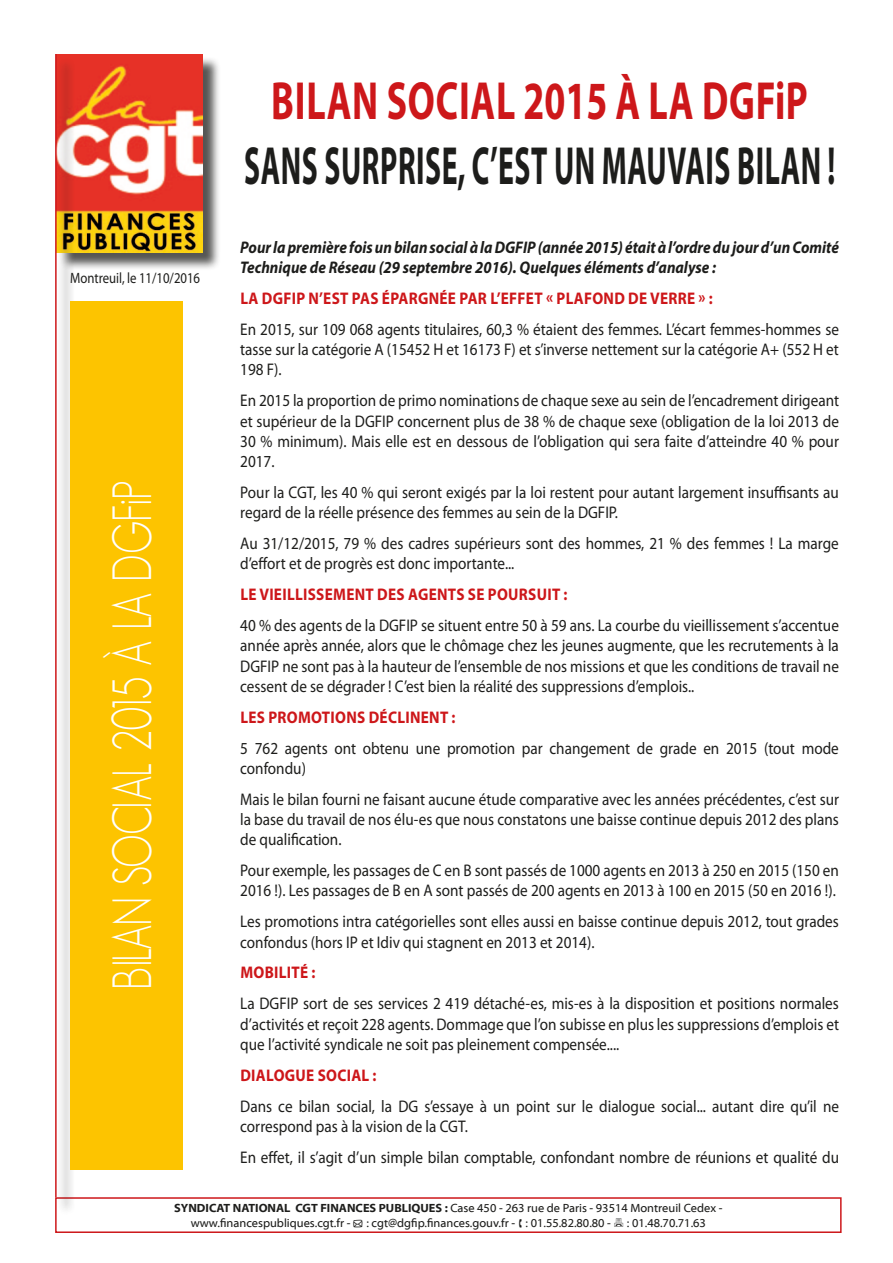
<style>
.page{position:relative;width:893px;height:1263px;background:#fff}
.page>*{position:absolute;margin:0;border:0;box-sizing:border-box;transform-origin:0 0}
.t1{font:700 54px "Myriad Pro";letter-spacing:.02em;color:#1d1d1b;scale:.55 1}
.t2{font:700 54px "Myriad Pro";letter-spacing:.02em;color:#cd171a;scale:.7 1}
.t3{font:300 54px "Geosans";letter-spacing:-.045em;color:#fff;scale:.75 1}
.Normal__Web{font:16.8px/20.2px "Myriad Pro";color:#1d1d1b;scale:.9 1}
.Normal__Web-2{font:italic 700 16.8px/20.2px "Myriad Pro";color:#1d1d1b;scale:.9 1}
.Normal__Web-3{font:700 16.8px "Myriad Pro";letter-spacing:.02em;color:#cd171a;scale:.9 1}
.puces_noire_copie_2{font:15px "Myriad Pro";color:#1d1d1b;scale:.85 1}
.t4{font:12px/14.4px "Myriad Web Pro";color:#1d1d1b}
.s1{font-weight:700}
</style>
<div class="page">
<div style="left:59px;top:56px;width:162px;height:215px;background:#1d1d1b;opacity:.75"></div>
<img style="left:57px;top:54px;width:145px;height:198px">
<div style="left:55px;top:1197px;width:787px;height:36px;border:2px solid #cd171a"></div>
<div style="left:57px;top:57px;width:18px;height:1158px;background:#1d1d1b;opacity:.75"></div>
<hr style="left:55px;top:54px;width:2px;height:1143px;background:#cd171a">
<div style="left:70px;top:301px;width:113px;height:868px;background:#fdc400"></div>
<p class="puces_noire_copie_2" style="left:70px;top:269px;width:154px">Montreuil, le 11/10/2016</p>
<p class="t3" style="left:102px;top:990px;width:681px;rotate:-90deg">BILAN SOCIAL 2015 À LA DGFiP</p>
<p class="t2" style="left:271px;top:66px;width:768px">BILAN SOCIAL 2015 À LA DGFiP</p>
<p class="t1" style="left:244px;top:130px;width:1077px">SANS SURPRISE, C’EST UN MAUVAIS BILAN !</p>
<p class="Normal__Web-2" style="left:240px;top:237px;width:667px">Pour la première fois un bilan social à la DGFIP (année 2015) était à l’ordre du jour d’un Comité<br>Technique de Réseau (29 septembre 2016). Quelques éléments d’analyse :</p>
<p class="Normal__Web-3" style="left:240px;top:287px;width:526px">LA DGFIP N’EST PAS ÉPARGNÉE PAR L’EFFET « PLAFOND DE VERRE » :</p>
<p class="Normal__Web" style="left:240px;top:319px;width:667px;text-align:justify">En 2015, sur 109 068 agents titulaires, 60,3 % étaient des femmes. L’écart femmes-hommes se tasse sur la catégorie A (15452 H et 16173 F) et s’inverse nettement sur la catégorie A+ (552 H et 198 F).</p>
<p class="Normal__Web" style="left:240px;top:390px;width:667px;text-align:justify">En 2015 la proportion de primo nominations de chaque sexe au sein de l’encadrement dirigeant et supérieur de la DGFIP concernent plus de 38 % de chaque sexe (obligation de la loi 2013 de 30 % minimum). Mais elle est en dessous de l’obligation qui sera faite d’atteindre 40 % pour 2017.</p>
<p class="Normal__Web" style="left:240px;top:482px;width:667px">Pour la CGT, les 40 % qui seront exigés par la loi restent pour autant largement insuffisants au regard de la réelle présence des femmes au sein de la DGFIP.</p>
<p class="Normal__Web" style="left:240px;top:533px;width:667px">Au 31/12/2015, 79 % des cadres supérieurs sont des hommes, 21 % des femmes ! La marge d’effort et de progrès est donc importante...</p>
<p class="Normal__Web-3" style="left:240px;top:584px;width:365px">LE VIEILLISSEMENT DES AGENTS SE POURSUIT :</p>
<p class="Normal__Web" style="left:240px;top:615px;width:667px;text-align:justify">40 % des agents de la DGFIP se situent entre 50 à 59 ans. La courbe du vieillissement s’accentue année après année, alors que le chômage chez les jeunes augmente, que les recrutements à la DGFIP ne sont pas à la hauteur de l’ensemble de nos missions et que les conditions de travail ne cessent de se dégrader ! C’est bien la réalité des suppressions d’emplois..</p>
<p class="Normal__Web-3" style="left:240px;top:706px;width:241px">LES PROMOTIONS DÉCLINENT :</p>
<p class="Normal__Web" style="left:240px;top:738px;width:667px">5 762 agents ont obtenu une promotion par changement de grade en 2015 (tout mode confondu)</p>
<p class="Normal__Web" style="left:240px;top:789px;width:667px;text-align:justify">Mais le bilan fourni ne faisant aucune étude comparative avec les années précédentes, c’est sur la base du travail de nos élu-es que nous constatons une baisse continue depuis 2012 des plans de qualification.</p>
<p class="Normal__Web" style="left:240px;top:860px;width:667px">Pour exemple, les passages de C en B sont passés de 1000 agents en 2013 à 250 en 2015 (150 en<br>2016 !). Les passages de B en A sont passés de 200 agents en 2013 à 100 en 2015 (50 en 2016 !).</p>
<p class="Normal__Web" style="left:240px;top:911px;width:667px">Les promotions intra catégorielles sont elles aussi en baisse continue depuis 2012, tout grades confondus (hors IP et Idiv qui stagnent en 2013 et 2014).</p>
<p class="Normal__Web-3" style="left:240px;top:962px;width:85px">MOBILITÉ :</p>
<p class="Normal__Web" style="left:240px;top:993px;width:667px;text-align:justify">La DGFIP sort de ses services 2 419 détaché-es, mis-es à la disposition et positions normales d’activités et reçoit 228 agents. Dommage que l’on subisse en plus les suppressions d’emplois et que l’activité syndicale ne soit pas pleinement compensée....</p>
<p class="Normal__Web-3" style="left:240px;top:1064px;width:153px">DIALOGUE SOCIAL :</p>
<p class="Normal__Web" style="left:240px;top:1095px;width:667px">Dans ce bilan social, la DG s’essaye à un point sur le dialogue social... autant dire qu’il ne correspond pas à la vision de la CGT.</p>
<p class="Normal__Web" style="left:240px;top:1147px;width:667px">En effet, il s’agit d’un simple bilan comptable, confondant nombre de réunions et qualité du</p>
<p class="t4" style="left:191px;top:1201px;width:533px;text-indent:-17px"><span class="s1">SYNDICAT NATIONAL CGT FINANCES PUBLIQUES :</span> Case 450 - 263 rue de Paris - 93514 Montreuil Cedex - www.financespubliques.cgt.fr - ● : cgt@dgfip.finances.gouv.fr - : 01.55.82.80.80 -</p>
<p class="t4" style="left:627px;top:1216px;width:81px">: 01.48.70.71.63</p>
</div>
